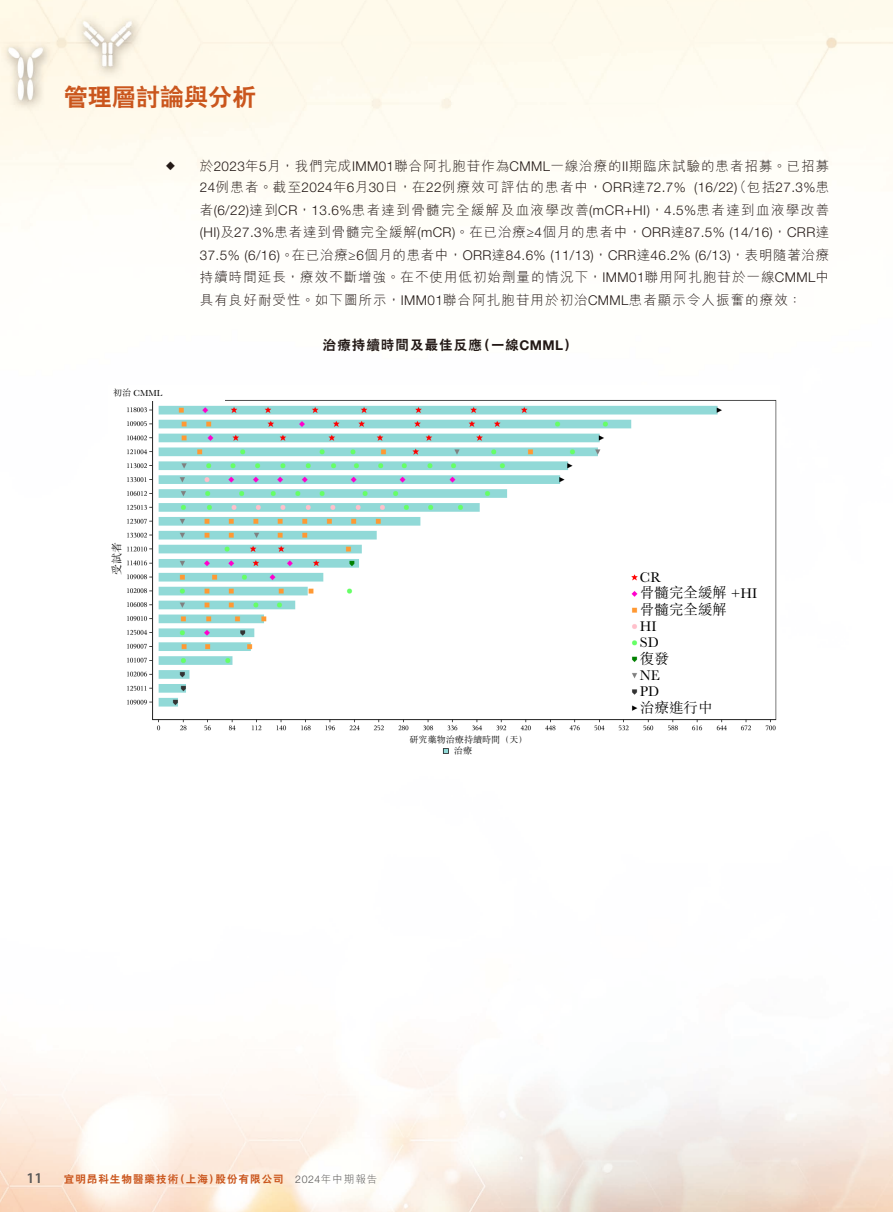
<style>
.page{position:relative;width:893px;height:1212px;background:#fff}
.page>*{position:absolute;margin:0;border:0;box-sizing:border-box;transform-origin:0 0}
.t1{font:800 24px "C Hei 2 HK";letter-spacing:.005em;color:#ca561d}
.t2{font:600 15px "Myriad Pro";color:#595857}
.t3{font:14.55px/16.4px "M Sung HK Light E Ten B5 H";color:#000}
.t4{font:300 13.5px/22.5px "M Hei HK";letter-spacing:.08em;color:#231916}
.t5{font:300 13.5px/22.5px "Helvetica Neue LT Std";letter-spacing:.03em;color:#231916}
.t6{font:300 13.5px/22.5px "M Hei HK";letter-spacing:.105em;color:#231916}
.t7{font:800 13.5px "C Hei 2 HK";letter-spacing:.08em;color:#231916}
.t8{font:10.95px "M Sung HK Light E Ten B5 H";color:#000}
.t9{font:800 10.5px "C Hei 2 HK";letter-spacing:.1em;color:#ca561d}
.t10{font:300 10.5px "M Hei HK";letter-spacing:.1em;color:#595857}
.t11{font:9.15px "M Sung HK Light E Ten B5 H";color:#000}
.s1{font-family:"Helvetica Neue LT Std"}
.s2{font-family:"M Hei HK"}
.s3{font-family:"Helvetica Neue LT Std";font-weight:700}
</style>
<div class="page">
<img style="left:127px;top:399px;width:650px;height:355px">
<div style="left:639px;top:567px;width:133px;height:149px;background:#fff"></div>
<div style="left:451px;top:747px;width:37px;height:8px;background:#fff"></div>
<div style="left:407px;top:734px;width:114px;height:9px;background:#fff"></div>
<div style="left:113px;top:386px;width:112px;height:15px;background:#fff"></div>
<svg style="left:166px;top:162px;width:9px;height:8px"></svg>
<h1 class="t1" style="left:64px;top:85px;width:194px">管理層討論與分析</h1>
<p class="t11" style="left:113px;top:386px;width:51px">初治 CMML</p>
<p class="t4" style="left:200px;top:154px;width:631px">於<span class="s1">2023</span>年 月<span class="s1">5</span> ，我們完成<span class="s1">IMM01</span>聯合阿扎胞苷作為<span class="s1">CMML</span>一線治療的<span class="s1">II</span>期臨床試驗的患者招募。已招募</p>
<p class="t5" style="left:694px;top:176px;width:137px">(16/22)<span class="s2">（包括</span>27.3%<span class="s2">患</span></p>
<p class="t6" style="left:200px;top:176px;width:631px"><span class="s1">24</span>例患者。截至<span class="s1">2024</span>年 月<span class="s1">6 30</span>日，在<span class="s1">22</span>例療效可評估的患者中，<span class="s1">ORR</span>達<span class="s1">72.7%<br></span>者<span class="s1">(6/22)</span>達到<span class="s1">CR</span>，<span class="s1">13.6%</span>患者達到骨髓完全緩解及血液學改善<span class="s1">(mCR+HI)</span>，<span class="s1">4.5%</span>患者達到血液學改善</p>
<p class="t5" style="left:200px;top:221px;width:631px">(HI <span class="s2">及</span>) 27.3%<span class="s2">患者達到骨髓完全緩解</span>(mCR)<span class="s2">。在已治療</span> 4≥ <span class="s2">個月的患者中，</span>ORR<span class="s2">達</span>87.5% (14/16 <span class="s2">，</span>) CRR<span class="s2">達<br></span>37.5% (6/16)<span class="s2">。在已治療</span> 6≥ <span class="s2">個月的患者中，</span>ORR<span class="s2">達</span>84.6% (11/13 <span class="s2">，</span>) CRR<span class="s2">達</span>46.2% (6/13 <span class="s2">，</span>) <span class="s2">表明隨著治療</span></p>
<p class="t4" style="left:200px;top:266px;width:631px">持續時間延長，療效不斷增強。在不使用低初始劑量的情況下，<span class="s1">IMM01</span>聯用阿扎胞苷於一線<span class="s1">CMML</span>中具有良好耐受性。如下圖所示，<span class="s1">IMM01</span>聯合阿扎胞苷用於初治<span class="s1">CMML</span>患者顯示令人振奮的療效：</p>
<p class="t7" style="left:477px;top:338px;width:101px">（一線<span class="s3">CMML</span>(</p>
<p class="t7" style="left:323px;top:338px;width:161px">治療持續時間及最佳反應</p>
<p class="t8" style="left:109px;top:575px;width:34px;rotate:-90deg">受試者</p>
<p class="t11" style="left:410px;top:733px;width:119px">研究藥物治療持續時間（天(</p>
<p class="t11" style="left:454px;top:744px;width:20px">治療</p>
<p class="t3" style="left:640px;top:567px;width:119px">CR<br>骨髓完全緩解 +HI骨髓完全緩解<br>HI<br>SD<br>復發<br>NE<br>PD<br>治療進行中</p>
<p class="t2" style="left:26px;top:1168px;width:18px">11</p>
<p class="t9" style="left:175px;top:1173px;width:46px">（上海）</p>
<p class="t9" style="left:64px;top:1173px;width:116px">宜明昂科生物醫藥技術</p>
<p class="t9" style="left:216px;top:1173px;width:70px">股份有限公司</p>
<p class="t10" style="left:295px;top:1173px;width:84px"><span class="s1">2024</span>年中期報告</p>
</div>
